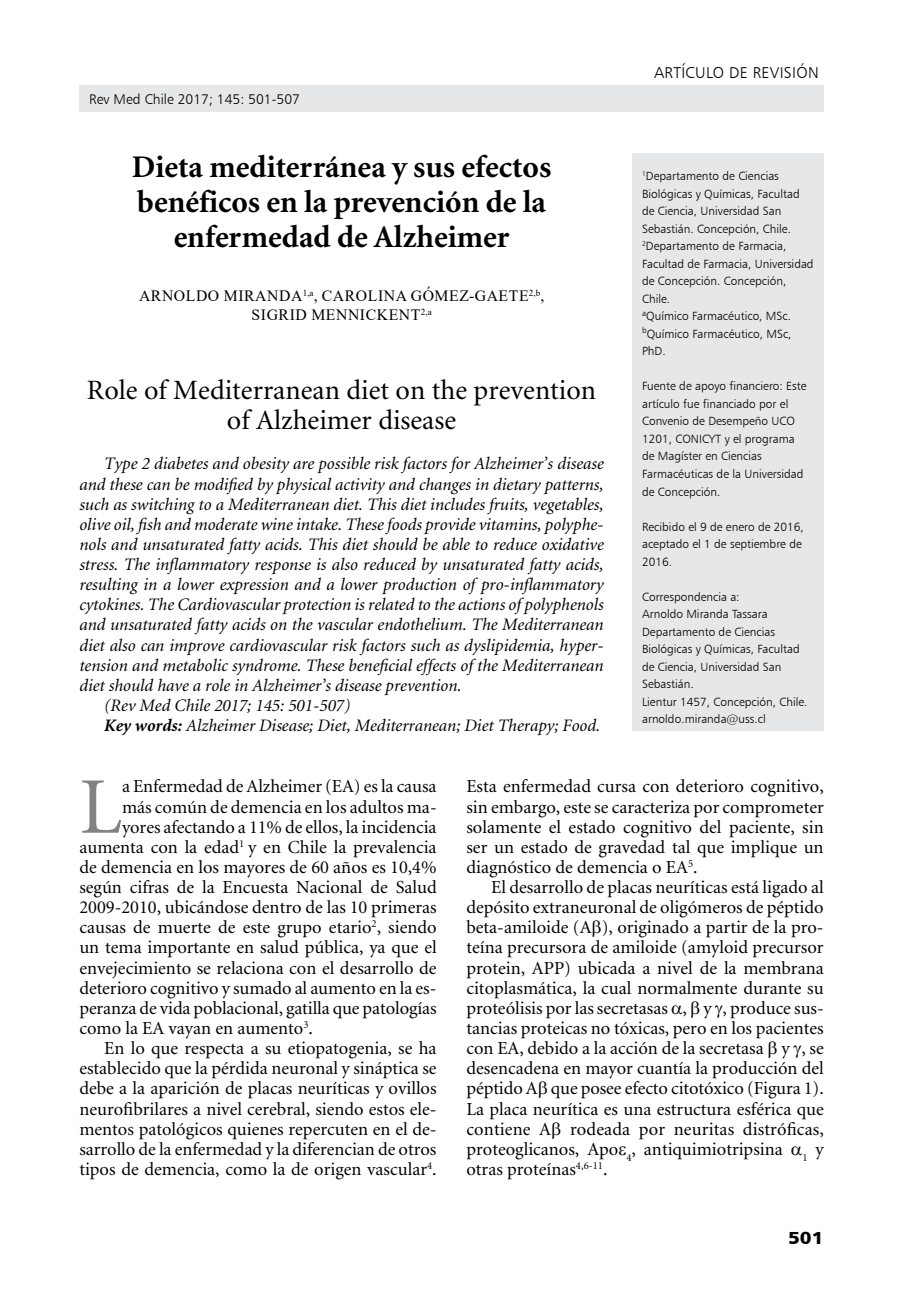
<style>
.page{position:relative;width:918px;height:1315px;background:#fff}
.page>*{position:absolute;margin:0;border:0;box-sizing:border-box;transform-origin:0 0}
.t1{font:80.33px "Minion";color:#808285}
.t2{font:700 31.5px/35px "Minion";color:#000;text-align:center}
.t3{font:28px/29.8px "Minion";color:#000;text-align:center}
.t4{font:18.38px/20.1px "Minion";color:#000;text-align:justify}
.t5{font:italic 17.5px "Minion";color:#000}
.t6{font:17.5px "Humanist 777 BT Black B";color:#000;scale:1.1 1}
.t7{font:15.75px/18.9px "Times New Roman";letter-spacing:.035em;color:#000;text-align:center}
.t8{font:15.75px "Humanist 777 BT Light B";letter-spacing:.02em;color:#000}
.t9{font:14px "Humanist 777 BT Light B";color:#000}
.t10{font:11.9px/17.5px "Humanist 777 BT Light B";color:#000}
.s1{font-weight:700}
</style>
<div class="page">
<div style="left:79px;top:85px;width:744px;height:26px;background:#e6e7e8"></div>
<div style="left:632px;top:154px;width:191px;height:577px;background:#e6e7e8"></div>
<p class="t9" style="left:89px;top:90px;width:212px">Rev Med Chile 2017; 145: 501-507</p>
<h2 class="t2" style="left:132px;top:151px;width:421px">Dieta mediterránea y sus efectos benéficos en la prevención de la enfermedad de Alzheimer</h2>
<p class="t7" style="left:139px;top:286px;width:407px">ARNOLDO MIRANDA <sup>1,A</sup>, CAROLINA GÓMEZ-GAETE<sup>2,B</sup>,<br>SIGRID MENNICKENT<sup>2,A</sup></p>
<h3 class="t3" style="left:87px;top:377px;width:511px">Role of Mediterranean diet on the prevention of Alzheimer disease</h3>
<p class="t5" style="left:104px;top:455px;width:501px">Type 2 diabetes and obesity are possible risk factors for Alzheimer’s disease</p>
<p class="t5" style="left:79px;top:475px;width:526px">and these can be modified by physical activity and changes in dietary patterns,</p>
<p class="t5" style="left:79px;top:495px;width:526px">such as switching to a Mediterranean diet. This diet includes fruits, vegetables,</p>
<p class="t5" style="left:79px;top:515px;width:526px">olive oil, fish and moderate wine intake. These foods provide vitamins, polyphe-</p>
<p class="t5" style="left:79px;top:536px;width:526px">nols and unsaturated fatty acids. This diet should be able to reduce oxidative</p>
<p class="t5" style="left:79px;top:556px;width:526px">stress. The inflammatory response is also reduced by unsaturated fatty acids,</p>
<p class="t5" style="left:79px;top:576px;width:526px">resulting in a lower expression and a lower production of pro-inflammatory</p>
<p class="t5" style="left:79px;top:596px;width:526px">cytokines. The Cardiovascular protection is related to the actions of polyphenols</p>
<p class="t5" style="left:79px;top:616px;width:526px">and unsaturated fatty acids on the vascular endothelium. The Mediterranean</p>
<p class="t5" style="left:79px;top:636px;width:526px">diet also can improve cardiovascular risk factors such as dyslipidemia, hyper-</p>
<p class="t5" style="left:79px;top:656px;width:526px">tension and metabolic syndrome. These beneficial effects of the Mediterranean</p>
<p class="t5" style="left:79px;top:676px;width:384px">diet should have a role in Alzheimer’s disease prevention.</p>
<p class="t5" style="left:104px;top:697px;width:248px">(Rev Med Chile 2017; 145: 501-507)</p>
<p class="t5" style="left:104px;top:717px;width:498px"><span class="s1">Key words:</span> Alzheimer Disease; Diet, Mediterranean; Diet Therapy; Food.</p>
<p class="t8" style="left:654px;top:63px;width:166px">artículo de revisión</p>
<p class="t10" style="left:642px;top:167px;width:173px"><sup>1</sup>Departamento de Ciencias<br>Biológicas y Químicas, Facultad de Ciencia, U niversidad San<br>Sebastián. Concepción, Chile.<br><sup>2</sup>Departamento de Farmacia,<br>Facultad de Farmacia, U niversidad de Concepción. Concepción,<br>Chile.<br><sup>a</sup>Químico Farmacéutico, MSc. <sup>b</sup>Químico Farmacéutico, MSc,<br>PhD.</p>
<p class="t10" style="left:642px;top:377px;width:166px">Fuente de apoyo financiero: Este artículo fue financiado por el<br>Convenio de Desempeño UCO<br>1201, CONIC</p>
<p class="t10" style="left:642px;top:430px;width:163px;text-indent:67px">YT y el programa de Magíster en Ciencias<br>Farmacéuticas de la U niversidad de Concepción.</p>
<p class="t10" style="left:642px;top:517px;width:163px">Recibido el 9 de enero de 2016, aceptado el 1 de septiembre de<br>2016.</p>
<p class="t10" style="left:642px;top:587px;width:167px">Correspondencia a:<br>Arnoldo Miranda Tassara<br>Departamento de Ciencias<br>Biológicas y Químicas, Facultad de Ciencia, U niversidad San<br>Sebastián.<br>Lientur 1457, Concepción, Chile. arnoldo.miranda@uss.cl</p>
<h1 class="t1" style="left:79px;top:767px;width:44px">L</h1>
<p class="t4" style="left:122px;top:777px;width:316px">a Enfermedad de Alzheimer (EA) es la causa</p>
<p class="t4" style="left:122px;top:797px;width:316px">más común de demencia en los adultos ma-</p>
<p class="t4" style="left:122px;top:817px;width:316px">yores afectando a 11% de ellos, la incidencia</p>
<p class="t4" style="left:79px;top:837px;width:359px">aumenta con la edad<sup>1</sup> y en Chile la prevalencia</p>
<p class="t4" style="left:79px;top:857px;width:359px">de demencia en los mayores de 60 años es 10,4%</p>
<p class="t4" style="left:79px;top:878px;width:359px">según cifras de la Encuesta Nacional de Salud</p>
<p class="t4" style="left:79px;top:898px;width:359px">2009-2010, ubicándose dentro de las 10 primeras</p>
<p class="t4" style="left:79px;top:918px;width:359px">causas de muerte de este grupo etario<sup>2</sup>, siendo</p>
<p class="t4" style="left:79px;top:938px;width:359px">un tema importante en salud pública, ya que el</p>
<p class="t4" style="left:79px;top:958px;width:359px">envejecimiento se relaciona con el desarrollo de</p>
<p class="t4" style="left:79px;top:978px;width:358px">deterioro cognitivo y sumado al aumento en la es-</p>
<p class="t4" style="left:79px;top:998px;width:359px">peranza de vida poblacional, gatilla que patologías</p>
<p class="t4" style="left:79px;top:1018px;width:235px">como la EA vayan en aumento<sup>3</sup>.</p>
<p class="t4" style="left:104px;top:1039px;width:334px">En lo que respecta a su etiopatogenia, se ha</p>
<p class="t4" style="left:79px;top:1059px;width:359px">establecido que la pérdida neuronal y sináptica se</p>
<p class="t4" style="left:79px;top:1079px;width:359px">debe a la aparición de placas neuríticas y ovillos</p>
<p class="t4" style="left:79px;top:1099px;width:359px">neurofibrilares a nivel cerebral, siendo estos ele-</p>
<p class="t4" style="left:79px;top:1119px;width:359px">mentos patológicos quienes repercuten en el de-</p>
<p class="t4" style="left:79px;top:1139px;width:358px">sarrollo de la enfermedad y la diferencian de otros</p>
<p class="t4" style="left:79px;top:1159px;width:359px">tipos de demencia, como la de origen vascular<sup>4</sup>.</p>
<p class="t4" style="left:466px;top:777px;width:359px">Esta enfermedad cursa con deterioro cognitivo, sin embargo, este se caracteriza por comprometer solamente el estado cognitivo del paciente, sin ser un estado de gravedad tal que implique un diagnóstico de demencia o EA<sup>5</sup>.</p>
<p class="t4" style="left:466px;top:878px;width:359px;text-indent:25px">El desarrollo de placas neuríticas está ligado al depósito extraneuronal de oligómeros de péptido beta-amiloide (A ), originado a partir de la pro&shy;teína precursora de amiloide (amyloid precursor protein, APP) ubicada a nivel de la membrana citoplasmática, la cual normalmente durante su proteólisis por las secretasas , y , produce sus&shy;tancias proteicas no tóxicas, pero en los pacientes con EA, debido a la acción de la secretasa y , se desencadena en mayor cuantía la producción del péptido A que posee efecto citotóxico (Figura 1).<br>La placa neurítica es una estructura esférica que contiene A rodeada por neuritas distróficas, proteoglicanos, Apo <sub>4</sub>, antiquimiotripsina <sub>1</sub> y otras proteínas<sup>4,6-11</sup>.</p>
<p class="t6" style="left:788px;top:1226px;width:34px">501</p>
</div>
